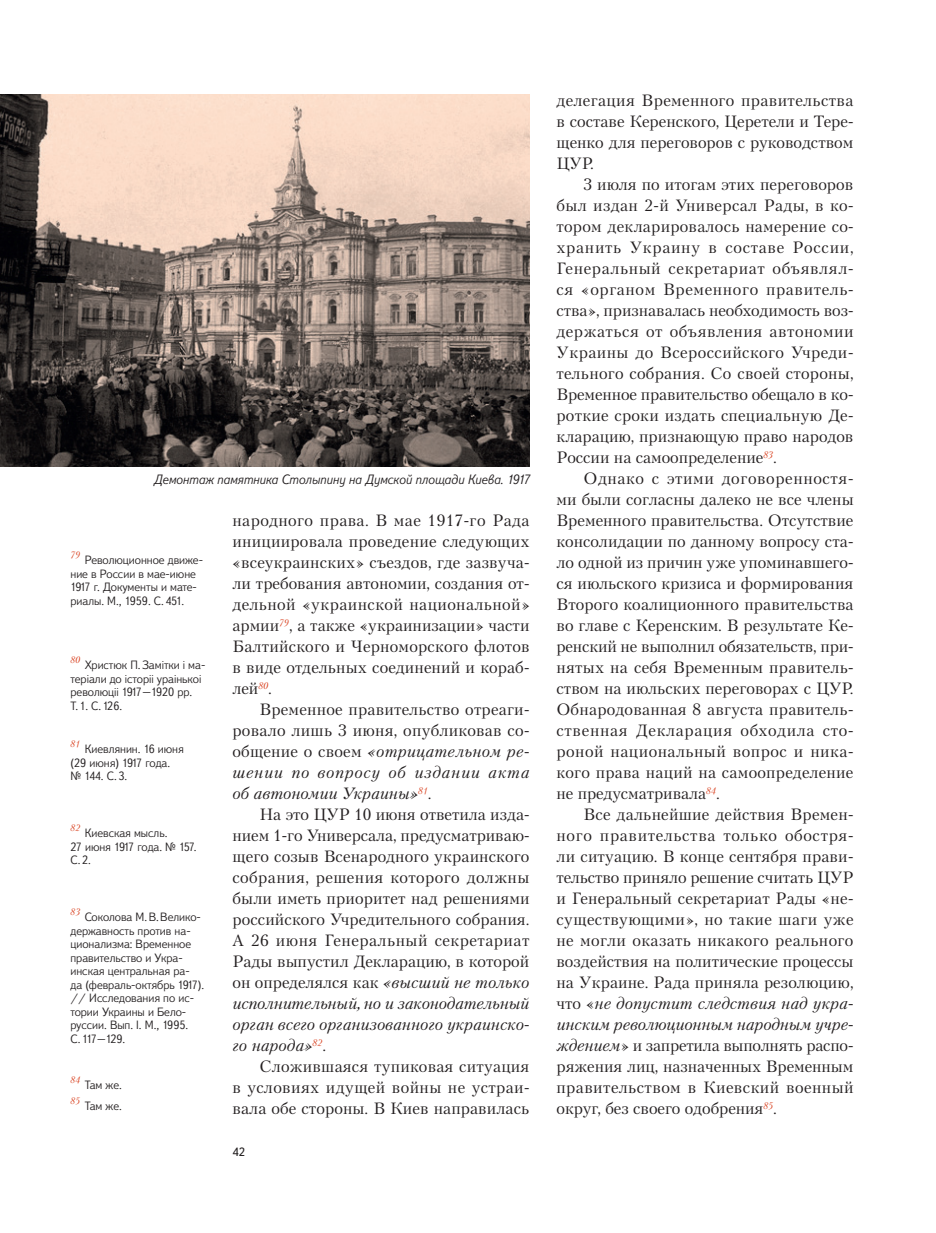
<style>
.page{position:relative;width:936px;height:1233px;background:#fff}
.page>*{position:absolute;margin:0;border:0;box-sizing:border-box;transform-origin:0 0}
.t1{font:15.75px/21px "Kudryashev";color:#231f20;text-align:justify}
.t2{font:italic 300 13.5px "Textbook New";color:#231f20}
.t3{font:300 12px/13.5px "Textbook New";color:#231f20}
.t4{font:12px "Textbook New";color:#231f20}
.t5{font:italic 9px "Kudryashev";color:#da4524}
.s1{font-style:italic}
</style>
<div class="page">
<img style="left:0;top:94px;width:530px;height:372px">
<p class="t2" style="left:154px;top:471px;width:377px">Демонтаж памятника Столыпину на Думской площади Киева. 1917</p>
<p class="t5" style="left:70px;top:549px;width:11px">79</p>
<p class="t3" style="left:71px;top:553px;width:134px;text-indent:14px">Революционное движе&shy;ние в России в мае-июне<br>1917 г. Документы и мате&shy;риалы. М., 1959. С.451.</p>
<p class="t5" style="left:70px;top:654px;width:11px">80</p>
<p class="t3" style="left:71px;top:658px;width:136px;text-indent:14px">Христюк П.Замiтки i ма&shy;терiали до iсторii ураiнькоi революцii 1917–1920 рр.<br>Т.1. С.126.</p>
<p class="t5" style="left:70px;top:738px;width:11px">81</p>
<p class="t3" style="left:71px;top:742px;width:115px;text-indent:14px">Киевлянин. 16 июня (29 июня) 1917 года. № 144. С.3.</p>
<p class="t5" style="left:70px;top:822px;width:11px">82</p>
<p class="t3" style="left:71px;top:826px;width:128px;text-indent:14px">Киевская мысль.<br>27 июня 1917 года. № 157.<br>С.2.</p>
<p class="t5" style="left:70px;top:906px;width:11px">83</p>
<p class="t3" style="left:71px;top:910px;width:135px;text-indent:14px">Соколова М.В.Велико&shy;державность против на&shy;ционализма: Временное правительство и Укра&shy;инская центральная ра&shy;да (февраль-октябрь 1917). // Исследования по ис&shy;тории Украины и Бело&shy;руссии. Вып. I. М., 1995.<br>С.117–129.</p>
<p class="t5" style="left:70px;top:1074px;width:11px">84</p>
<p class="t3" style="left:85px;top:1078px;width:39px">Там же.</p>
<p class="t5" style="left:70px;top:1095px;width:11px">85</p>
<p class="t3" style="left:85px;top:1099px;width:39px">Там же.</p>
<p class="t1" style="left:232px;top:510px;width:299px">народного права. В мае 1917-го Рада инициировала проведение следующих «всеукраинских» съездов, где зазвуча&shy;ли требования автономии, создания от&shy;дельной «украинской национальной» армии<sup>79</sup>, а также «украинизации» части Балтийского и Черноморского флотов в виде отдельных соединений и кораб&shy;лей<sup>80</sup>.</p>
<p class="t1" style="left:232px;top:699px;width:299px;text-indent:27px">Временное правительство отреаги&shy;ровало лишь 3 июня, опубликовав со&shy;общение о своем <span class="s1">«отрицательном ре&shy;шении по вопросу об издании акта об автономии Украины»</span><sup>81</sup>.</p>
<p class="t1" style="left:232px;top:804px;width:299px;text-indent:27px">На это ЦУР 10 июня ответила изда&shy;нием 1-го Универсала, предусматриваю&shy;щего созыв Всенародного украинского собрания, решения которого должны были иметь приоритет над решениями российского Учредительного собрания.<br>А 26 июня Генеральный секретариат Рады выпустил Декларацию, в которой он определялся как <span class="s1">«высший не только исполнительный, но и законодательный орган всего организованного украинско&shy;го народа»</span><sup>82</sup>.</p>
<p class="t1" style="left:232px;top:1056px;width:299px;text-indent:27px">Сложившаяся тупиковая ситуация в условиях идущей войны не устраи&shy;вала обе стороны. В Киев направилась</p>
<p class="t4" style="left:232px;top:1145px;width:14px">42</p>
<p class="t1" style="left:556px;top:90px;width:299px">делегация Временного правительства в составе Керенского, Церетели и Тере&shy;щенко для переговоров с руководством ЦУР.</p>
<p class="t1" style="left:556px;top:174px;width:299px;text-indent:27px">3 июля по итогам этих переговоров был издан 2-й Универсал Рады, в ко&shy;тором декларировалось намерение со&shy;хранить Украину в составе России, Генеральный секретариат объявлял&shy;ся «органом Временного правитель&shy;ства», признавалась необходимость воз&shy;держаться от объявления автономии Украины до Всероссийского Учреди&shy;тельного собрания. Со своей стороны, Временное правительство обещало в ко&shy;роткие сроки издать специальную Де&shy;кларацию, признающую право народов России на самоопределение<sup>83</sup>.</p>
<p class="t1" style="left:556px;top:468px;width:299px;text-indent:27px">Однако с этими договоренностя&shy;ми были согласны далеко не все члены Временного правительства. Отсутствие консолидации по данному вопросу ста&shy;ло одной из причин уже упоминавшего&shy;ся июльского кризиса и формирования Второго коалиционного правительства во главе с Керенским. В результате Ке&shy;ренский не выполнил обязательств, при&shy;нятых на себя Временным правитель&shy;ством на июльских переговорах с ЦУР.<br>Обнародованная 8 августа правитель&shy;ственная Декларация обходила сто&shy;роной национальный вопрос и ника&shy;кого права наций на самоопределение не предусматривала<sup>84</sup>.</p>
<p class="t1" style="left:556px;top:804px;width:299px;text-indent:27px">Все дальнейшие действия Времен&shy;ного правительства только обостря&shy;ли ситуацию. В конце сентября прави&shy;тельство приняло решение считать ЦУР и Генеральный секретариат Рады «не&shy;существующими», но такие шаги уже не могли оказать никакого реального воздействия на политические процессы на Украине. Рада приняла резолюцию, что «<span class="s1">не допустит следствия над укра&shy;инским революционным народным учре&shy;ждением</span>» и запретила выполнять распо&shy;ряжения лиц, назначенных Временным правительством в Киевский военный округ, без своего одобрения<sup>85</sup>.</p>
</div>
